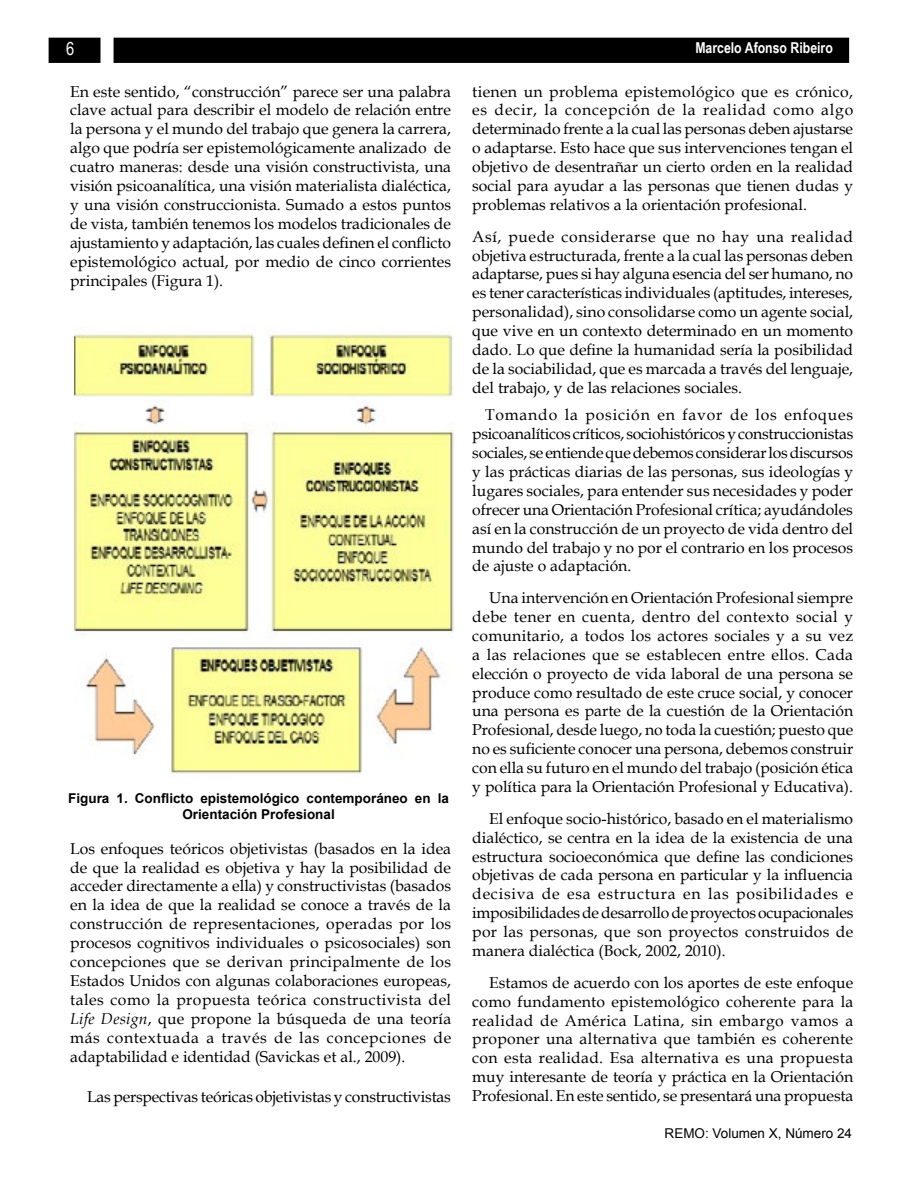
<style>
.page{position:relative;width:918px;height:1188px;background:#fff}
.page>*{position:absolute;margin:0;border:0;box-sizing:border-box;transform-origin:0 0}
.t1{font:18px "Arial Narrow";color:#fff}
.t2{font:15.75px/18.9px "Book Antiqua";color:#000;text-align:justify}
.t3{font:15px "Arial Narrow";color:#000}
.t4{font:700 15px "Arial Narrow";color:#fff}
.t5{font:700 13.5px/16.2px "Arial";color:#000;text-align:center}
.t6{font:13.5px "Arial";color:#000}
.s1{font-style:italic}
</style>
<div class="page">
<div style="left:49px;top:38px;width:799px;height:24px;background:#000"></div>
<div style="left:49px;top:38px;width:800px;height:25px;border:2px solid #000"></div>
<div style="left:100px;top:35px;width:14px;height:32px;background:#fff;border:2px solid #fff"></div>
<img style="left:75px;top:333px;width:378px;height:443px">
<p class="t1" style="left:66px;top:36px;width:10px">6</p>
<p class="t4" style="left:695px;top:37px;width:139px">Marcelo Afonso Ribeiro</p>
<p class="t2" style="left:70px;top:81px;width:382px">En este sentido, “construcción” parece ser una palabra clave actual para describir el modelo de relación entre la persona y el mundo del trabajo que genera la carrera, algo que podría ser epistemológicamente analizado de cuatro maneras: desde una visión constructivista, una visión psicoanalítica, una visión materialista dialéctica, y una visión construccionista. Sumado a estos puntos de vista, también tenemos los modelos tradicionales de ajustamiento y adaptación, las cuales definen el conflicto epistemológico actual, por medio de cinco corrientes principales (Figura 1).</p>
<p class="t2" style="left:472px;top:81px;width:383px">tienen un problema epistemológico que es crónico, es decir, la concepción de la realidad como algo determinado frente a la cual las personas deben ajustarse o adaptarse. Esto hace que sus intervenciones tengan el objetivo de desentrañar un cierto orden en la realidad social para ayudar a las personas que tienen dudas y problemas relativos a la orientación profesional.</p>
<p class="t2" style="left:472px;top:226px;width:382px">Así, puede considerarse que no hay una realidad objetiva estructurada, frente a la cual las personas deben adaptarse, pues si hay alguna esencia del ser humano, no es tener características individuales (aptitudes, intereses, personalidad), sino consolidarse como un agente social, que vive en un contexto determinado en un momento dado. Lo que define la humanidad sería la posibilidad de la sociabilidad, que es marcada a través del lenguaje, del trabajo, y de las relaciones sociales.</p>
<p class="t2" style="left:472px;top:405px;width:383px;text-indent:13px">Tomando la posición en favor de los enfoques psicoanalíticos críticos, sociohistóricos y construccionistas sociales, se entiende que debemos considerar los discursos y las prácticas diarias de las personas, sus ideologías y lugares sociales, para entender sus necesidades y poder ofrecer una Orientación Profesional crítica; ayudándoles así en la construcción de un proyecto de vida dentro del mundo del trabajo y no por el contrario en los procesos de ajuste o adaptación.</p>
<p class="t2" style="left:472px;top:588px;width:383px;text-indent:17px">Una intervención en Orientación Profesional siempre debe tener en cuenta, dentro del contexto social y comunitario, a todos los actores sociales y a su vez a las relaciones que se establecen entre ellos. Cada elección o proyecto de vida laboral de una persona se produce como resultado de este cruce social, y conocer una persona es parte de la cuestión de la Orientación Profesional, desde luego, no toda la cuestión; puesto que no es suficiente conocer una persona, debemos construir con ella su futuro en el mundo del trabajo (posición ética y política para la Orientación Profesional y Educativa).</p>
<p class="t2" style="left:472px;top:809px;width:383px;text-indent:17px">El enfoque socio-histórico, basado en el materialismo dialéctico, se centra en la idea de la existencia de una estructura socioeconómica que define las condiciones objetivas de cada persona en particular y la influencia decisiva de esa estructura en las posibilidades e imposibilidades de desarrollo de proyectos ocupacionales por las personas, que son proyectos construidos de manera dialéctica (Bock, 2002, 2010).</p>
<p class="t2" style="left:472px;top:973px;width:383px;text-indent:17px">Estamos de acuerdo con los aportes de este enfoque como fundamento epistemológico coherente para la realidad de América Latina, sin embargo vamos a proponer una alternativa que también es coherente con esta realidad. Esa alternativa es una propuesta muy interesante de teoría y práctica en la Orientación Profesional. En este sentido, se presentará una propuesta</p>
<p class="t5" style="left:68px;top:791px;width:382px">Figura 1. Conflicto epistemológico contemporáneo en la<br>Orientación Profesional</p>
<p class="t2" style="left:70px;top:838px;width:383px">Los enfoques teóricos objetivistas (basados en la idea de que la realidad es objetiva y hay la posibilidad de acceder directamente a ella) y constructivistas (basados en la idea de que la realidad se conoce a través de la construcción de representaciones, operadas por los procesos cognitivos individuales o psicosociales) son concepciones que se derivan principalmente de los Estados Unidos con algunas colaboraciones europeas, tales como la propuesta teórica constructivista del <span class="s1">Life Design</span>, que propone la búsqueda de una teoría más contextuada a través de las concepciones de adaptabilidad e identidad (Savickas et al., 2009).</p>
<p class="t2" style="left:87px;top:1087px;width:365px">Las perspectivas teóricas objetivistas y constructivistas</p>
<p class="t6" style="left:665px;top:1124px;width:189px">REMO: Volumen X, Número 24</p>
<p class="t3" style="left:667px;top:1130px;width:183px">REMO: Volumen VIII, Número 21</p>
</div>
